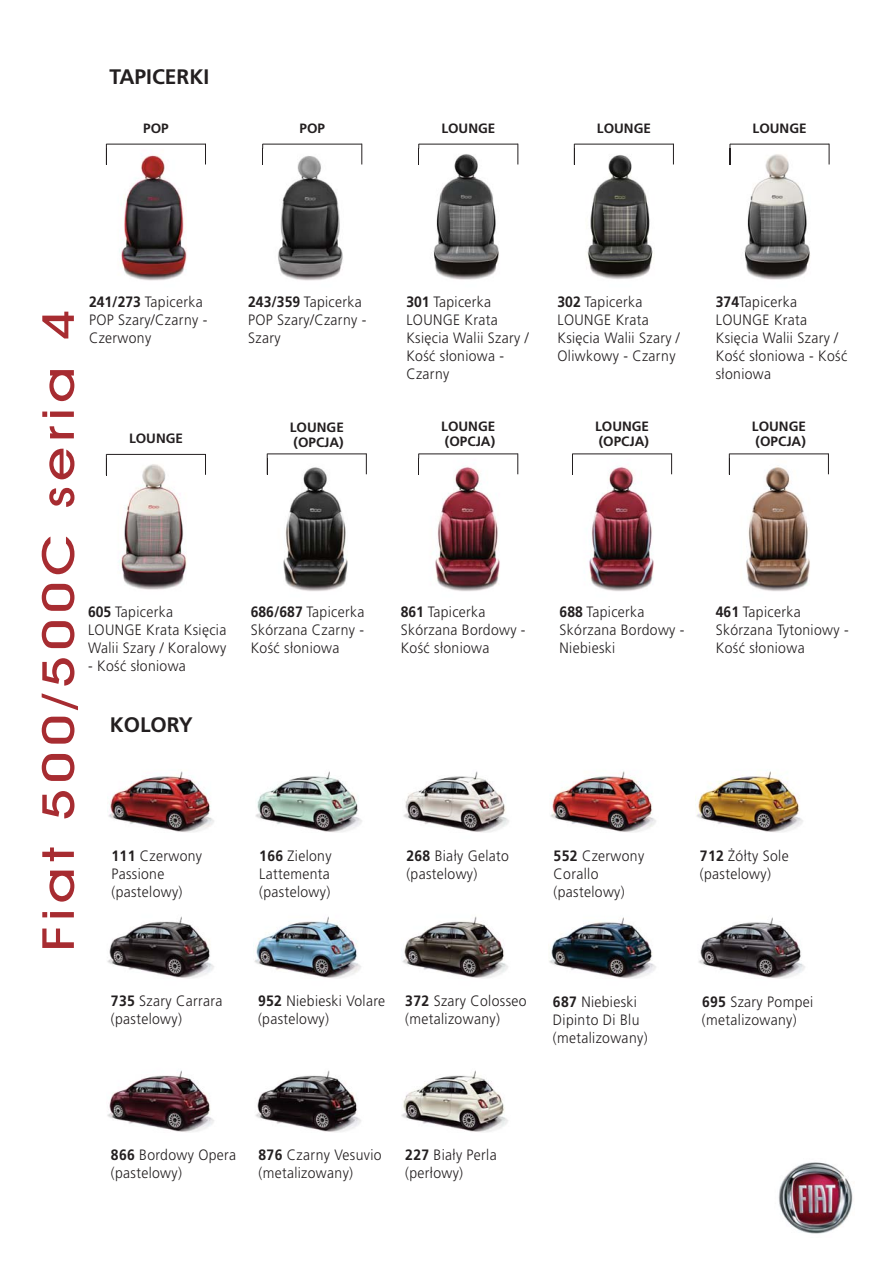
<style>
.page{position:relative;width:893px;height:1263px;background:#fff}
.page>*{position:absolute;margin:0;border:0;box-sizing:border-box;transform-origin:0 0}
.t1{font:500 44.4px "Avant Garde PL";letter-spacing:.1em;color:#a72c31;scale:1.25 1}
.t2{font:700 21px "Frutiger LT Pl";color:#231f20}
.t3{font:300 15px/18px "Frutiger LT Pl";letter-spacing:.025em;color:#231f20;scale:.93 1}
.t4{font:700 13.5px/15px "Frutiger LT Pl";color:#231f20}
.s1{font-weight:700}
</style>
<div class="page">
<img style="left:255px;top:1070px;width:106px;height:62px">
<img style="left:107px;top:1070px;width:107px;height:62px">
<img style="left:778px;top:1162px;width:75px;height:72px">
<hr style="left:267px;top:454px;width:99px;height:1px;background:#231f20">
<svg style="left:366px;top:453px;width:1px;height:21px"></svg>
<img style="left:283px;top:467px;width:65px;height:124px">
<svg style="left:267px;top:454px;width:1px;height:21px"></svg>
<hr style="left:419px;top:454px;width:99px;height:1px;background:#231f20">
<svg style="left:517px;top:453px;width:1px;height:21px"></svg>
<img style="left:419px;top:458px;width:81px;height:133px">
<svg style="left:418px;top:454px;width:1px;height:21px"></svg>
<hr style="left:572px;top:454px;width:99px;height:1px;background:#231f20">
<svg style="left:671px;top:453px;width:1px;height:21px"></svg>
<img style="left:589px;top:465px;width:65px;height:126px">
<svg style="left:572px;top:455px;width:1px;height:20px"></svg>
<hr style="left:729px;top:454px;width:99px;height:1px;background:#231f20">
<svg style="left:828px;top:453px;width:1px;height:21px"></svg>
<img style="left:746px;top:467px;width:64px;height:124px">
<svg style="left:729px;top:454px;width:1px;height:21px"></svg>
<hr style="left:106px;top:144px;width:99px;height:1px;background:#231f20">
<svg style="left:205px;top:144px;width:1px;height:21px"></svg>
<img style="left:119px;top:155px;width:68px;height:126px">
<svg style="left:106px;top:144px;width:1px;height:21px"></svg>
<hr style="left:263px;top:144px;width:99px;height:1px;background:#231f20">
<svg style="left:361px;top:144px;width:1px;height:21px"></svg>
<img style="left:278px;top:156px;width:65px;height:125px">
<svg style="left:262px;top:144px;width:1px;height:21px"></svg>
<hr style="left:419px;top:144px;width:99px;height:1px;background:#231f20">
<svg style="left:518px;top:144px;width:1px;height:21px"></svg>
<img style="left:433px;top:154px;width:66px;height:126px">
<svg style="left:418px;top:144px;width:1px;height:21px"></svg>
<hr style="left:574px;top:144px;width:99px;height:1px;background:#231f20">
<svg style="left:673px;top:144px;width:1px;height:21px"></svg>
<img style="left:587px;top:155px;width:66px;height:124px">
<svg style="left:574px;top:144px;width:1px;height:21px"></svg>
<hr style="left:730px;top:144px;width:99px;height:1px;background:#231f20">
<svg style="left:829px;top:144px;width:1px;height:21px"></svg>
<img style="left:744px;top:154px;width:66px;height:126px">
<svg style="left:730px;top:144px;width:1px;height:21px"></svg>
<hr style="left:106px;top:454px;width:99px;height:1px;background:#231f20">
<svg style="left:205px;top:454px;width:1px;height:21px"></svg>
<img style="left:106px;top:464px;width:81px;height:126px">
<svg style="left:106px;top:454px;width:1px;height:21px"></svg>
<img style="left:696px;top:771px;width:107px;height:61px">
<img style="left:107px;top:916px;width:107px;height:62px">
<img style="left:254px;top:916px;width:107px;height:62px">
<img style="left:401px;top:1070px;width:107px;height:62px">
<img style="left:698px;top:917px;width:107px;height:61px">
<img style="left:402px;top:916px;width:106px;height:62px">
<img style="left:107px;top:771px;width:107px;height:61px">
<img style="left:255px;top:771px;width:107px;height:61px">
<img style="left:403px;top:771px;width:106px;height:62px">
<img style="left:550px;top:771px;width:106px;height:61px">
<img style="left:549px;top:917px;width:107px;height:61px">
<h2 class="t2" style="left:109px;top:68px;width:101px">TAPICERKI</h2>
<p class="t4" style="left:143px;top:122px;width:27px">POP</p>
<p class="t4" style="left:300px;top:122px;width:27px">POP</p>
<p class="t4" style="left:441px;top:122px;width:55px">LOUNGE</p>
<p class="t4" style="left:597px;top:122px;width:55px">LOUNGE</p>
<p class="t4" style="left:752px;top:122px;width:55px">LOUNGE</p>
<h1 class="t1" style="left:42px;top:951px;width:515px;rotate:-90deg">Fiat 500/500C seria 4</h1>
<p class="t3" style="left:89px;top:294px;width:129px"><span class="s1">241/273</span> Tapicerka<br>POP Szary/Czarny -<br>Czerwony</p>
<p class="t4" style="left:129px;top:432px;width:55px">LOUNGE</p>
<p class="t3" style="left:248px;top:294px;width:129px"><span class="s1">243/359</span> Tapicerka<br>POP Szary/Czarny -<br>Szary</p>
<p class="t4" style="left:290px;top:421px;width:55px">LOUNGE (OPCJA)</p>
<p class="t3" style="left:406px;top:294px;width:133px"><span class="s1">301</span> Tapicerka<br>LOUNGE Krata<br>Księcia Walii Szary /<br>Kość słoniowa -<br>Czarny</p>
<p class="t4" style="left:441px;top:420px;width:55px">LOUNGE (OPCJA)</p>
<p class="t3" style="left:557px;top:294px;width:133px"><span class="s1">302</span> Tapicerka<br>LOUNGE Krata<br>Księcia Walii Szary /<br>Oliwkowy - Czarny</p>
<p class="t4" style="left:595px;top:420px;width:55px">LOUNGE (OPCJA)</p>
<p class="t3" style="left:88px;top:604px;width:150px"><span class="s1">605</span> Tapicerka<br>LOUNGE Krata Księcia<br>Walii Szary / Koralowy</p>
<p class="t3" style="left:88px;top:658px;width:107px">- Kość słoniowa</p>
<h2 class="t2" style="left:110px;top:717px;width:85px">KOLORY</h2>
<p class="t3" style="left:251px;top:604px;width:124px;text-align:justify"><span class="s1">686/687</span> Tapicerka Skórzana Czarny - Kość słoniowa</p>
<p class="t3" style="left:401px;top:604px;width:136px"><span class="s1">861</span> Tapicerka<br>Skórzana Bordowy -<br>Kość słoniowa</p>
<p class="t3" style="left:560px;top:604px;width:136px"><span class="s1">688</span> Tapicerka<br>Skórzana Bordowy -<br>Niebieski</p>
<p class="t3" style="left:111px;top:848px;width:99px"><span class="s1">111</span> Czerwony<br>Passione (pastelowy)</p>
<p class="t3" style="left:259px;top:848px;width:79px;text-align:justify"><span class="s1">166</span> Zielony Lattementa (pastelowy)</p>
<p class="t3" style="left:406px;top:848px;width:112px"><span class="s1">268</span> Biały Gelato (pastelowy)</p>
<p class="t3" style="left:554px;top:848px;width:99px"><span class="s1">552</span> Czerwony<br>Corallo (pastelowy)</p>
<p class="t3" style="left:716px;top:294px;width:143px"><span class="s1">374</span>Tapicerka<br>LOUNGE Krata<br>Księcia Walii Szary /<br>Kość słoniowa - Kość słoniowa</p>
<p class="t4" style="left:752px;top:420px;width:55px">LOUNGE (OPCJA)</p>
<p class="t3" style="left:716px;top:604px;width:144px"><span class="s1">461</span> Tapicerka<br>Skórzana Tytoniowy -<br>Kość słoniowa</p>
<p class="t3" style="left:700px;top:848px;width:97px"><span class="s1">712</span> Żółty Sole (pastelowy)</p>
<p class="t3" style="left:111px;top:993px;width:121px"><span class="s1">735</span> Szary Carrara (pastelowy)</p>
<p class="t3" style="left:258px;top:993px;width:138px"><span class="s1">952</span> Niebieski Volare (pastelowy)</p>
<p class="t3" style="left:405px;top:993px;width:132px"><span class="s1">372</span> Szary Colosseo (metalizowany)</p>
<p class="t3" style="left:553px;top:994px;width:103px"><span class="s1">687</span> Niebieski<br>Dipinto Di Blu (metalizowany)</p>
<p class="t3" style="left:702px;top:994px;width:121px"><span class="s1">695</span> Szary Pompei (metalizowany)</p>
<p class="t3" style="left:111px;top:1147px;width:136px"><span class="s1">866</span> Bordowy Opera (pastelowy)</p>
<p class="t3" style="left:258px;top:1147px;width:134px"><span class="s1">876</span> Czarny Vesuvio (metalizowany)</p>
<p class="t3" style="left:405px;top:1147px;width:100px"><span class="s1">227</span> Biały Perla (perłowy)</p>
</div>
